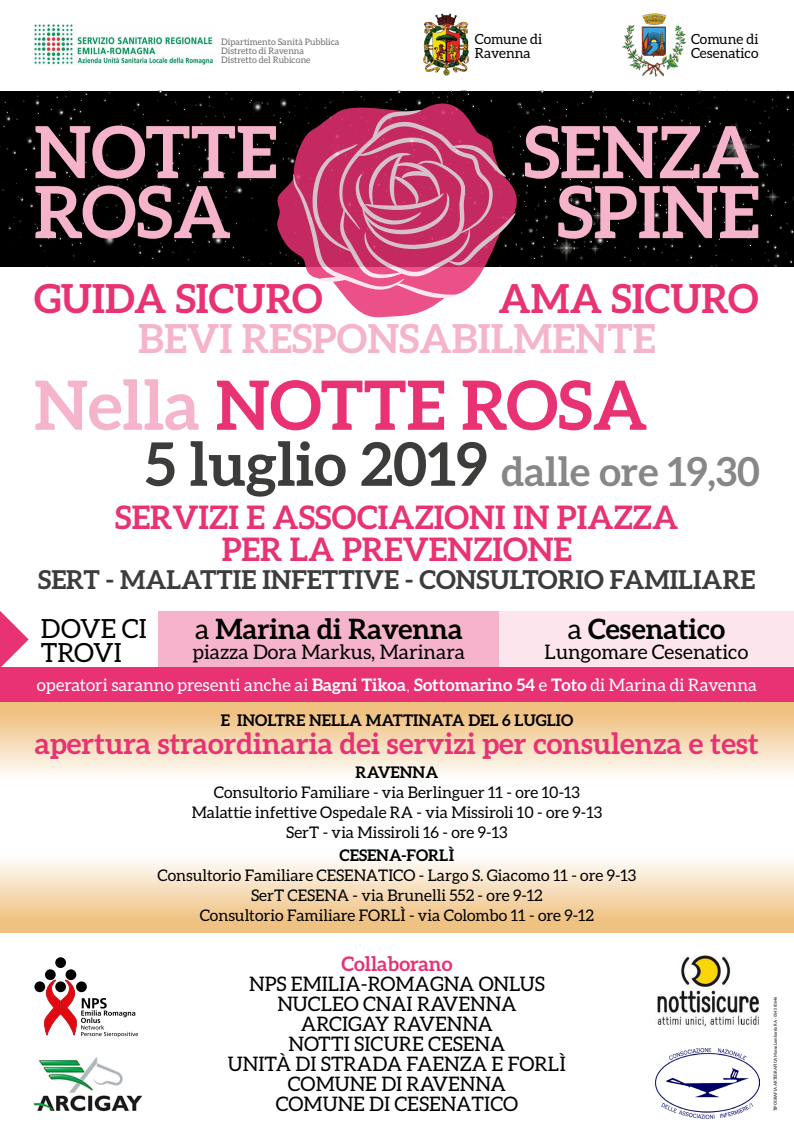
<style>
.page{position:relative;width:794px;height:1134px;background:#fff}
.page>*{position:absolute;margin:0;border:0;box-sizing:border-box;transform-origin:0 0}
.t1{font:700 72px/60px "Aleo";color:#f5b4cb}
.t2{font:700 68px "Aleo";color:#e83273}
.t3{font:700 40px "Aleo";color:#878787}
.t4{font:700 40px "Aleo";color:#e83273}
.t5{font:700 40px "Aleo";color:#f5b4cb}
.t6{font:700 32.4px/32px "Aleo";color:#e83273;text-align:center}
.t7{font:700 29.2px "Aleo";color:#e83273}
.t8{font:700 28px "Aleo";color:#000}
.t9{font:26.4px/24px "Aleo";color:#000}
.t10{font:700 26px "Aleo";color:#3c3c3b}
.t11{font:20px/20px "Aleo";color:#000;text-align:center}
.t12{font:700 20px "Aleo";color:#e83273}
.t13{font:17.2px "Aleo";color:#fff}
.t14{font:700 16.2px "Trebuchet MS";color:#000}
.t15{font:16px/20px "Aleo";color:#000;text-align:center}
.t16{font:700 16px "Aleo";color:#000}
.t17{font:14px/14px "Aleo";color:#000}
.t18{font:8.96px/9px "Aleo";color:#706f6f}
.t19{font:4px "Aleo";color:#000}
.s1{color:#f5b4cb}
.s2{font-size:60px;color:#3c3c3b}
.s3{font-weight:400}
.s4{font-weight:700}
.s5{font-weight:300}
</style>
<div class="page">
<img style="left:34px;top:25px;width:181px;height:41px">
<div style="left:0;top:847px;width:794px;height:85px;background:linear-gradient(to bottom,#fff,#eeba72)"></div>
<div style="left:0;top:701px;width:794px;height:85px;background:linear-gradient(to bottom,#eeb970,#fff)"></div>
<img style="left:655px;top:1048px;width:105px;height:70px">
<img style="left:33px;top:1057px;width:109px;height:55px">
<svg style="left:44px;top:979px;width:94px;height:58px"></svg>
<div style="left:55px;top:957px;width:11px;height:11px;background:#000;border-radius:50%"></div>
<div style="left:55px;top:981px;width:11px;height:11px;background:#000;border-radius:50%"></div>
<div style="left:45px;top:969px;width:11px;height:11px;background:#000;border-radius:50%"></div>
<div style="left:66px;top:969px;width:10px;height:11px;background:#000;border-radius:50%"></div>
<div style="left:34px;top:981px;width:11px;height:11px;background:#000;border-radius:50%"></div>
<div style="left:76px;top:981px;width:11px;height:11px;background:#000;border-radius:50%"></div>
<div style="left:159px;top:611px;width:340px;height:56px;background:#f5b4cb"></div>
<div style="left:499px;top:611px;width:295px;height:56px;background:#fce5ec"></div>
<div style="left:0;top:667px;width:794px;height:34px;background:#e83273"></div>
<svg style="left:346px;top:298px;width:98px;height:20px;fill:#eb5188"></svg>
<svg style="left:0;top:91px;width:794px;height:207px;background:#4e323c"></svg>
<svg style="left:0;top:611px;width:29px;height:56px"></svg>
<img style="left:423px;top:14px;width:46px;height:62px">
<img style="left:622px;top:14px;width:63px;height:63px">
<img style="left:657px;top:955px;width:102px;height:72px">
<p class="t18" style="left:221px;top:37px;width:120px">Dipartimento Sanità Pubblica<br>Distretto di Ravenna<br>Distretto del Rubicone</p>
<p class="t17" style="left:475px;top:32px;width:69px">Comune di<br>Ravenna</p>
<p class="t17" style="left:691px;top:32px;width:69px">Comune di<br>Cesenatico</p>
<h1 class="t1" style="left:34px;top:121px;width:245px">NOTTE<br>ROSA</h1>
<h1 class="t1" style="left:523px;top:121px;width:238px;text-align:center">SENZA<br>SPINE</h1>
<h3 class="t4" style="left:34px;top:276px;width:290px">GUIDA SICURO</h3>
<h3 class="t4" style="left:498px;top:276px;width:262px">AMA SICURO</h3>
<h3 class="t5" style="left:138px;top:316px;width:519px">BEVI RESPONSABILMENTE</h3>
<h2 class="t2" style="left:34px;top:366px;width:615px"><span class="s1">Nella</span> NOTTE ROSA</h2>
<h3 class="t3" style="left:145px;top:448px;width:616px"><span class="s2">5 luglio 2019</span> dalle ore 19,30</h3>
<h3 class="t6" style="left:115px;top:501px;width:564px">SERVIZI E ASSOCIAZIONI IN PIAZZA<br>PER LA PREVENZIONE</h3>
<h3 class="t10" style="left:38px;top:565px;width:719px">SERT - MALATTIE INFETTIVE - CONSULTORIO FAMILIARE</h3>
<h3 class="t9" style="left:41px;top:616px;width:107px">DOVE CI<br>TROVI</h3>
<h3 class="t8" style="left:195px;top:612px;width:269px"><span class="s3">a</span> Marina di Ravenna</h3>
<p class="t11" style="left:193px;top:641px;width:273px">piazza Dora Markus, Marinara</p>
<h3 class="t8" style="left:568px;top:612px;width:159px"><span class="s3">a</span> Cesenatico</h3>
<p class="t11" style="left:544px;top:641px;width:205px">Lungomare Cesenatico</p>
<p class="t13" style="left:37px;top:675px;width:721px">operatori saranno presenti anche ai <span class="s4">Bagni Tikoa</span><span class="s5">,</span> <span class="s4">Sottomarino 54</span> e <span class="s4">Toto</span> di Marina di Ravenna</p>
<p class="t16" style="left:221px;top:710px;width:354px">E INOLTRE NELLA MATTINATA DEL 6 LUGLIO</p>
<h3 class="t7" style="left:35px;top:727px;width:725px">apertura straordinaria dei servizi per consulenza e test</h3>
<p class="t16" style="left:355px;top:763px;width:84px">RAVENNA</p>
<p class="t15" style="left:192px;top:782px;width:412px">Consultorio Familiare - via Berlinguer 11 - ore 10-13<br>Malattie infettive Ospedale RA - via Missiroli 10 - ore 9-13<br>SerT - via Missiroli 16 - ore 9-13</p>
<p class="t16" style="left:340px;top:846px;width:116px">CESENA-FORLÌ</p>
<p class="t15" style="left:157px;top:865px;width:480px">Consultorio Familiare CESENATICO - Largo S. Giacomo 11 - ore 9-13<br>SerT CESENA - via Brunelli 552 - ore 9-12<br>Consultorio Familiare FORLÌ - via Colombo 11 - ore 9-12</p>
<p class="t12" style="left:341px;top:952px;width:112px">Collaborano</p>
<p class="t11" style="left:228px;top:974px;width:339px">NPS EMILIA-ROMAGNA ONLUS<br>NUCLEO CNAI RAVENNA<br>ARCIGAY RAVENNA<br>NOTTI SICURE CESENA<br>UNITÀ DI STRADA FAENZA E FORLÌ<br>COMUNE DI RAVENNA<br>COMUNE DI CESENATICO</p>
<p class="t14" style="left:183px;top:1050px;width:139px">+39 333 482 0914</p>
<p class="t19" style="left:773px;top:1111px;width:116px;rotate:-90deg">TIPOGRAFIA ARTEGRAFICA Massa Lombarda RA - 0545 81646</p>
</div>
